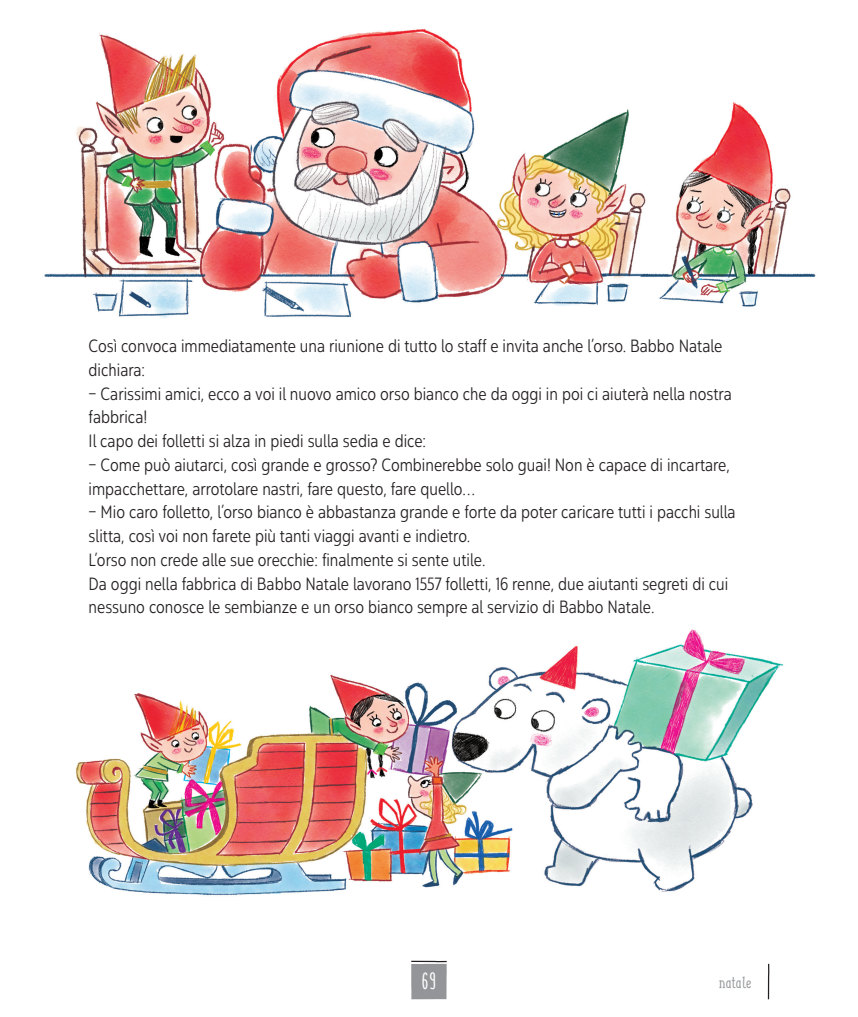
<style>
.page{position:relative;width:858px;height:1017px;background:#fff}
.page>*{position:absolute;margin:0;border:0;box-sizing:border-box;transform-origin:0 0}
.t1{font:700 22.5px "SUNN Line Serif";color:#fff;scale:1.17 1}
.testo{font:17.75px/23.8px "Yorkten Con Lig";color:#231f20;scale:.95 1}
.testatina{font:700 16.88px "SUNN Line Serif";letter-spacing:.01em;color:#939598;scale:1.17 1}
</style>
<div class="page">
<img style="left:44px;top:28px;width:772px;height:972px">
<svg style="left:410px;top:960px;width:38px;height:39px"></svg>
<svg style="left:767px;top:963px;width:3px;height:37px"></svg>
<p class="testo" style="left:89px;top:334px;width:668px">Così convoca immediatamente una riunione di tutto lo staff e invita anche l’orso. Babbo Natale dichiara:</p>
<p class="testo" style="left:89px;top:381px;width:678px">– Carissimi amici, ecco a voi il nuovo amico orso bianco che da oggi in poi ci aiuterà nella nostra fabbrica!</p>
<p class="testo" style="left:89px;top:429px;width:357px">Il capo dei folletti si alza in piedi sulla sedia e dice:</p>
<p class="testo" style="left:89px;top:452px;width:676px">– Come può aiutarci, così grande e grosso? Combinerebbe solo guai! Non è capace di incartare, impacchettare, arrotolare nastri, fare questo, fare quello…</p>
<p class="testo" style="left:89px;top:500px;width:682px">– Mio caro folletto, l’orso bianco è abbastanza grande e forte da poter caricare tutti i pacchi sulla slitta, così voi non farete più tanti viaggi avanti e indietro.</p>
<p class="testo" style="left:89px;top:547px;width:419px">L’orso non crede alle sue orecchie: finalmente si sente utile.</p>
<p class="testo" style="left:89px;top:571px;width:674px">Da oggi nella fabbrica di Babbo Natale lavorano 1557 folletti, 16 renne, due aiutanti segreti di cui nessuno conosce le sembianze e un orso bianco sempre al servizio di Babbo Natale.</p>
<p class="t1" style="left:422px;top:967px;width:13px">69</p>
<p class="testatina" style="left:718px;top:971px;width:30px">natale</p>
</div>
